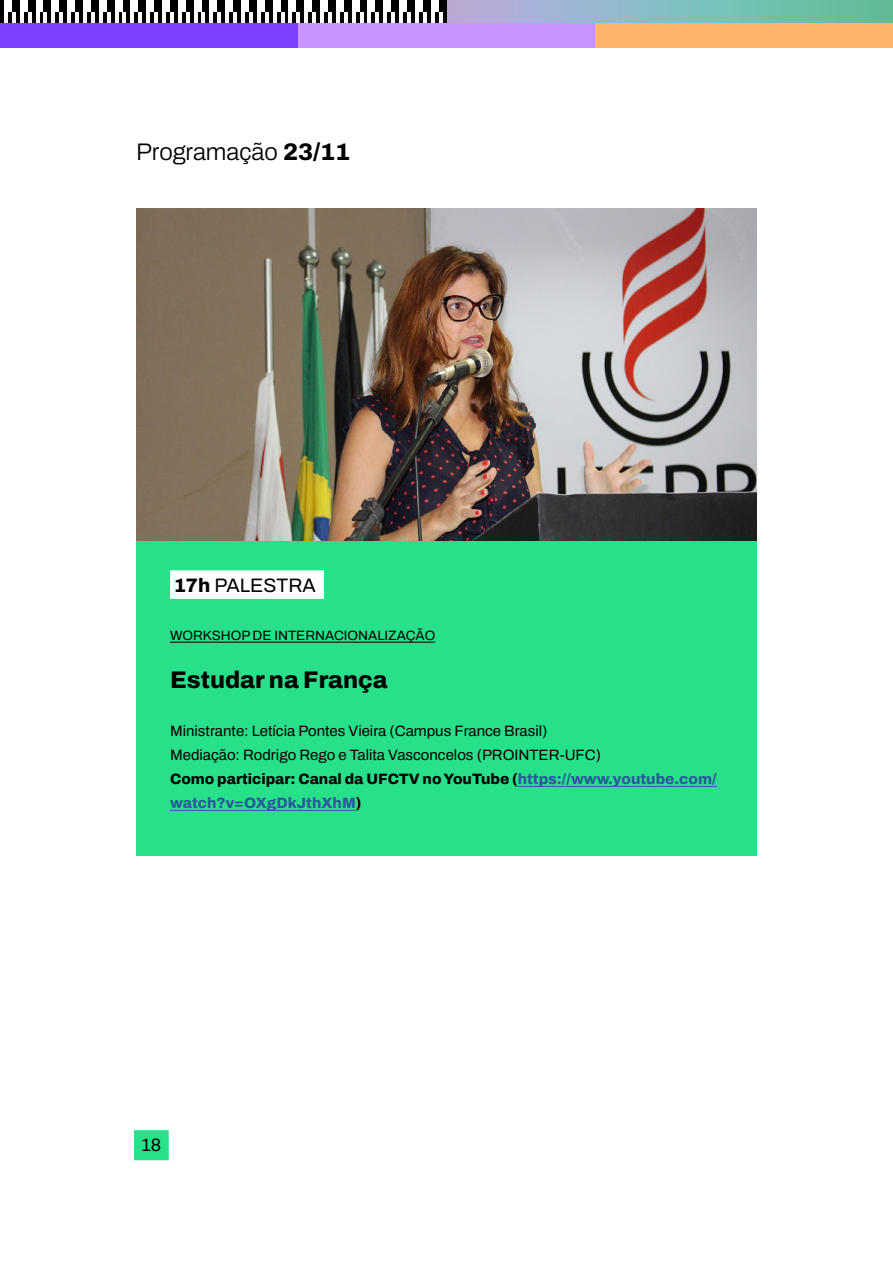
<style>
.page{position:relative;width:893px;height:1263px;background:#fff}
.page>*{position:absolute;margin:0;border:0;box-sizing:border-box;transform-origin:0 0}
.t1{font:300 24px "Archivo";color:#000}
.t2{font:800 24px "Archivo";color:#000}
.t3{font:19.5px "Archivo";color:#000}
.t4{font:18px "Archivo";color:#000}
.t5{font:15px/24px "Archivo";color:#000}
.t6{font:13.5px "Archivo";color:#000}
.s1{font-weight:800}
.s2{font-weight:800;color:#275b9b}
</style>
<div class="page">
<div style="left:134px;top:1130px;width:35px;height:30px;background:#29e08a"></div>
<div style="left:136px;top:541px;width:621px;height:315px;background:#29e08a"></div>
<div style="left:170px;top:570px;width:154px;height:29px;background:#fff"></div>
<hr style="left:170px;top:642px;width:265px;height:1px;background:#000">
<hr style="left:518px;top:786px;width:199px;height:1px;background:#275b9b">
<hr style="left:170px;top:810px;width:186px;height:1px;background:#275b9b">
<img style="left:136px;top:208px;width:621px;height:333px">
<svg style="left:446px;top:21px;width:447px;height:2px"></svg>
<svg style="left:446px;top:0;width:447px;height:21px;background:#87b9be"></svg>
<hr style="left:435px;top:12px;width:4px;height:11px;background:#000">
<hr style="left:427px;top:12px;width:4px;height:11px;background:#000">
<hr style="left:419px;top:12px;width:4px;height:11px;background:#000">
<hr style="left:411px;top:12px;width:4px;height:11px;background:#000">
<hr style="left:403px;top:12px;width:4px;height:11px;background:#000">
<hr style="left:395px;top:12px;width:4px;height:11px;background:#000">
<hr style="left:387px;top:12px;width:4px;height:11px;background:#000">
<hr style="left:379px;top:12px;width:4px;height:11px;background:#000">
<hr style="left:371px;top:12px;width:4px;height:11px;background:#000">
<svg style="left:364px;top:12px;width:3px;height:11px"></svg>
<hr style="left:356px;top:12px;width:4px;height:11px;background:#000">
<hr style="left:348px;top:12px;width:4px;height:11px;background:#000">
<hr style="left:340px;top:12px;width:4px;height:11px;background:#000">
<hr style="left:332px;top:12px;width:4px;height:11px;background:#000">
<svg style="left:443px;top:0;width:3px;height:23px"></svg>
<hr style="left:439px;top:0;width:4px;height:12px;background:#000">
<hr style="left:427px;top:0;width:4px;height:12px;background:#000">
<hr style="left:423px;top:0;width:4px;height:12px;background:#000">
<hr style="left:411px;top:0;width:4px;height:12px;background:#000">
<hr style="left:407px;top:0;width:4px;height:12px;background:#000">
<hr style="left:395px;top:0;width:4px;height:12px;background:#000">
<hr style="left:391px;top:0;width:4px;height:12px;background:#000">
<hr style="left:379px;top:0;width:4px;height:12px;background:#000">
<hr style="left:375px;top:0;width:4px;height:12px;background:#000">
<hr style="left:363px;top:0;width:4px;height:12px;background:#000">
<svg style="left:360px;top:0;width:3px;height:12px"></svg>
<hr style="left:348px;top:0;width:4px;height:12px;background:#000">
<hr style="left:344px;top:0;width:4px;height:12px;background:#000">
<hr style="left:332px;top:0;width:4px;height:12px;background:#000">
<hr style="left:324px;top:12px;width:4px;height:11px;background:#000">
<hr style="left:316px;top:12px;width:4px;height:11px;background:#000">
<hr style="left:308px;top:12px;width:4px;height:11px;background:#000">
<hr style="left:300px;top:12px;width:4px;height:11px;background:#000">
<hr style="left:292px;top:12px;width:4px;height:11px;background:#000">
<svg style="left:285px;top:12px;width:3px;height:11px"></svg>
<hr style="left:277px;top:12px;width:4px;height:11px;background:#000">
<hr style="left:269px;top:12px;width:4px;height:11px;background:#000">
<hr style="left:261px;top:12px;width:4px;height:11px;background:#000">
<hr style="left:253px;top:12px;width:4px;height:11px;background:#000">
<hr style="left:245px;top:12px;width:4px;height:11px;background:#000">
<hr style="left:237px;top:12px;width:4px;height:11px;background:#000">
<hr style="left:229px;top:12px;width:4px;height:11px;background:#000">
<hr style="left:221px;top:12px;width:4px;height:11px;background:#000">
<hr style="left:328px;top:0;width:4px;height:12px;background:#000">
<hr style="left:316px;top:0;width:4px;height:12px;background:#000">
<hr style="left:312px;top:0;width:4px;height:12px;background:#000">
<hr style="left:300px;top:0;width:4px;height:12px;background:#000">
<hr style="left:296px;top:0;width:4px;height:12px;background:#000">
<hr style="left:284px;top:0;width:4px;height:12px;background:#000">
<svg style="left:281px;top:0;width:3px;height:12px"></svg>
<hr style="left:269px;top:0;width:4px;height:12px;background:#000">
<hr style="left:265px;top:0;width:4px;height:12px;background:#000">
<hr style="left:253px;top:0;width:4px;height:12px;background:#000">
<hr style="left:249px;top:0;width:4px;height:12px;background:#000">
<hr style="left:237px;top:0;width:4px;height:12px;background:#000">
<hr style="left:233px;top:0;width:4px;height:12px;background:#000">
<hr style="left:221px;top:0;width:4px;height:12px;background:#000">
<hr style="left:213px;top:12px;width:4px;height:11px;background:#000">
<hr style="left:205px;top:12px;width:4px;height:11px;background:#000">
<hr style="left:190px;top:12px;width:4px;height:11px;background:#000">
<hr style="left:182px;top:12px;width:4px;height:11px;background:#000">
<hr style="left:174px;top:12px;width:4px;height:11px;background:#000">
<hr style="left:166px;top:12px;width:4px;height:11px;background:#000">
<hr style="left:158px;top:12px;width:4px;height:11px;background:#000">
<hr style="left:150px;top:12px;width:4px;height:11px;background:#000">
<hr style="left:142px;top:12px;width:4px;height:11px;background:#000">
<hr style="left:134px;top:12px;width:4px;height:11px;background:#000">
<hr style="left:126px;top:12px;width:4px;height:11px;background:#000">
<hr style="left:111px;top:12px;width:4px;height:11px;background:#000">
<hr style="left:217px;top:0;width:4px;height:12px;background:#000">
<hr style="left:205px;top:0;width:4px;height:12px;background:#000">
<svg style="left:202px;top:0;width:3px;height:12px"></svg>
<hr style="left:190px;top:0;width:4px;height:12px;background:#000">
<hr style="left:186px;top:0;width:4px;height:12px;background:#000">
<hr style="left:174px;top:0;width:4px;height:12px;background:#000">
<hr style="left:170px;top:0;width:4px;height:12px;background:#000">
<hr style="left:158px;top:0;width:4px;height:12px;background:#000">
<hr style="left:154px;top:0;width:4px;height:12px;background:#000">
<hr style="left:142px;top:0;width:4px;height:12px;background:#000">
<hr style="left:138px;top:0;width:4px;height:12px;background:#000">
<hr style="left:126px;top:0;width:4px;height:12px;background:#000">
<svg style="left:123px;top:0;width:3px;height:12px"></svg>
<svg style="left:198px;top:12px;width:3px;height:11px"></svg>
<svg style="left:119px;top:12px;width:3px;height:11px"></svg>
<hr style="left:111px;top:0;width:4px;height:12px;background:#000">
<hr style="left:103px;top:12px;width:4px;height:11px;background:#000">
<hr style="left:95px;top:12px;width:4px;height:11px;background:#000">
<hr style="left:87px;top:12px;width:4px;height:11px;background:#000">
<hr style="left:79px;top:12px;width:4px;height:11px;background:#000">
<hr style="left:71px;top:12px;width:4px;height:11px;background:#000">
<hr style="left:63px;top:12px;width:4px;height:11px;background:#000">
<hr style="left:55px;top:12px;width:4px;height:11px;background:#000">
<hr style="left:47px;top:12px;width:4px;height:11px;background:#000">
<hr style="left:32px;top:12px;width:4px;height:11px;background:#000">
<hr style="left:24px;top:12px;width:4px;height:11px;background:#000">
<hr style="left:16px;top:12px;width:4px;height:11px;background:#000">
<hr style="left:8px;top:12px;width:4px;height:11px;background:#000">
<hr style="left:0;top:12px;width:4px;height:11px;background:#000">
<hr style="left:107px;top:0;width:4px;height:12px;background:#000">
<hr style="left:95px;top:0;width:4px;height:12px;background:#000">
<hr style="left:91px;top:0;width:4px;height:12px;background:#000">
<hr style="left:79px;top:0;width:4px;height:12px;background:#000">
<hr style="left:75px;top:0;width:4px;height:12px;background:#000">
<hr style="left:63px;top:0;width:4px;height:12px;background:#000">
<hr style="left:59px;top:0;width:4px;height:12px;background:#000">
<hr style="left:47px;top:0;width:4px;height:12px;background:#000">
<hr style="left:43px;top:0;width:4px;height:12px;background:#000">
<hr style="left:32px;top:0;width:4px;height:12px;background:#000">
<hr style="left:28px;top:0;width:4px;height:12px;background:#000">
<hr style="left:16px;top:0;width:4px;height:12px;background:#000">
<hr style="left:12px;top:0;width:4px;height:12px;background:#000">
<svg style="left:40px;top:12px;width:3px;height:11px"></svg>
<hr style="left:0;top:0;width:4px;height:12px;background:#000">
<div style="left:595px;top:23px;width:298px;height:25px;background:#fcb569"></div>
<div style="left:298px;top:23px;width:297px;height:25px;background:#c994ff"></div>
<div style="left:0;top:23px;width:298px;height:25px;background:#7d40ff"></div>
<h1 class="t1" style="left:136px;top:134px;width:216px">Programação <span class="s1">23/11</span></h1>
<h2 class="t3" style="left:174px;top:571px;width:144px"><span class="s1">17h</span> PALESTRA</h2>
<p class="t6" style="left:170px;top:625px;width:267px">WORKSHOP DE INTERNACIONALIZAÇÃO</p>
<h1 class="t2" style="left:170px;top:662px;width:219px">Estudar na França</h1>
<p class="t5" style="left:170px;top:719px;width:548px">Ministrante: Letícia Pontes Vieira (Campus France Brasil)<br>Mediação: Rodrigo Rego e Talita Vasconcelos (PROINTER-UFC)<br><span class="s1">Como participar: Canal da UFCTV no YouTube (</span><span class="s2">https://www.youtube.com/ watch?v=OXgDkJthXhM</span><span class="s1">)</span></p>
<p class="t4" style="left:141px;top:1131px;width:21px">18</p>
</div>
